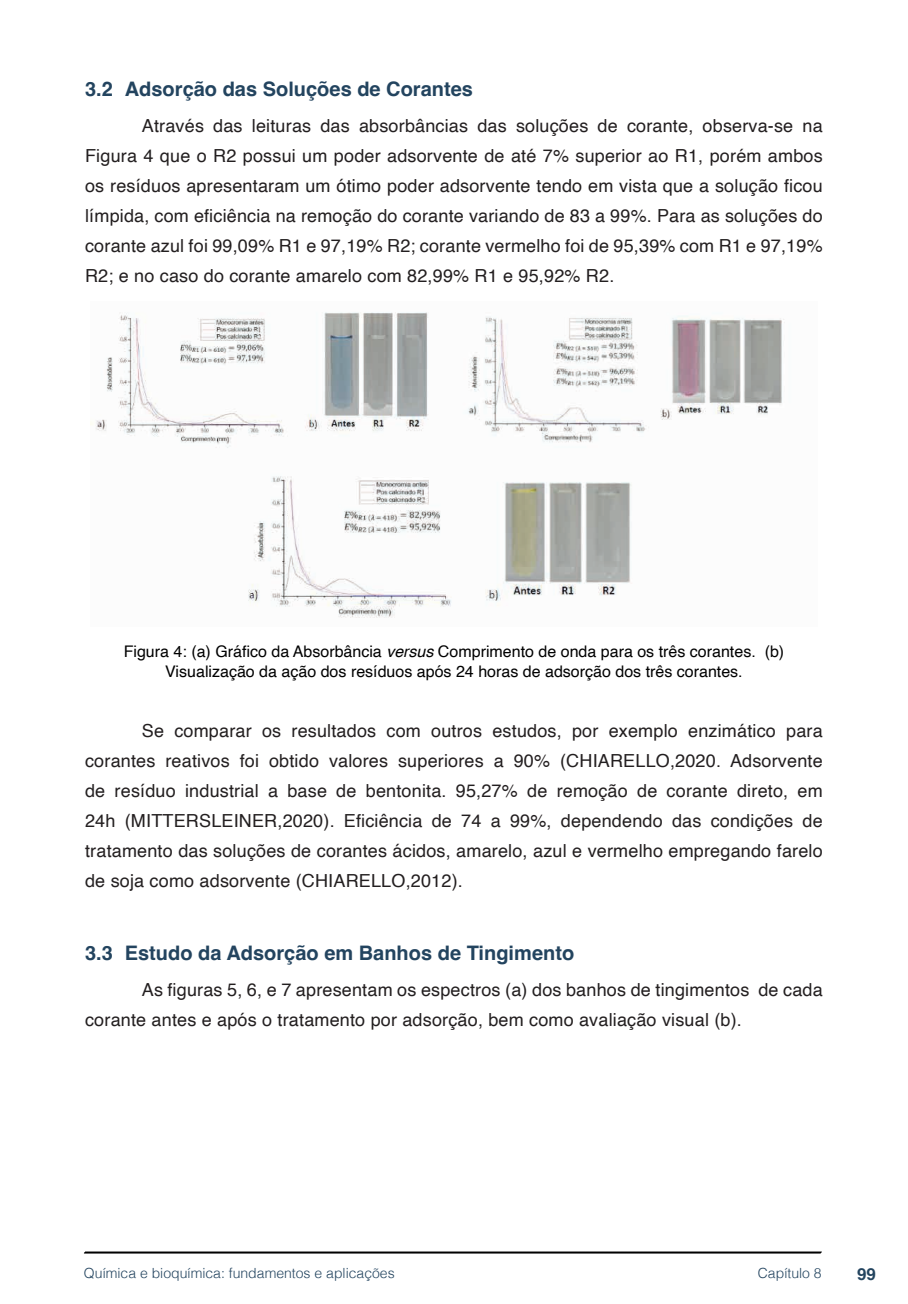
<style>
.page{position:relative;width:908px;height:1304px;background:#fff}
.page>*{position:absolute;margin:0;border:0;box-sizing:border-box;transform-origin:0 0}
.t1{font:700 20px "Helvetica";color:#23445f}
.t2{font:18px/30px "Helvetica";letter-spacing:.01em;color:#231f20;text-align:justify}
.t3{font:700 16.8px "Helvetica";color:#23445f}
.t4{font:16px/19.2px "Helvetica";color:#000;text-align:center}
.t5{font:300 14px "Helvetica";color:#23445f}
.s1{font-style:italic}
</style>
<div class="page">
<svg style="left:84px;top:1251px;width:737px;height:3px;background:#515151"></svg>
<img style="left:90px;top:312px;width:695px;height:306px">
<p class="t1" style="left:85px;top:77px;width:389px">3.2 Adsorção das Soluções de Corantes</p>
<p class="t2" style="left:85px;top:111px;width:738px;text-indent:57px">Através das leituras das absorbâncias das soluções de corante, observa-se na Figura 4 que o R2 possui um poder adsorvente de até 7% superior ao R1, porém ambos os resíduos apresentaram um ótimo poder adsorvente tendo em vista que a solução ficou límpida, com eficiência na remoção do corante variando de 83 a 99%. Para as soluções do corante azul foi 99,09% R1 e 97,19% R2; corante vermelho foi de 95,39% com R1 e 97,19% R2; e no caso do corante amarelo com 82,99% R1 e 95,92% R2.</p>
<p class="t4" style="left:124px;top:643px;width:661px">Figura 4: (a) Gráfico da Absorbância <span class="s1">versus</span> Comprimento de onda para os três corantes. (b)<br>Visualização da ação dos resíduos após 24 horas de adsorção dos três corantes.</p>
<p class="t2" style="left:85px;top:716px;width:738px;text-indent:57px">Se comparar os resultados com outros estudos, por exemplo enzimático para corantes reativos foi obtido valores superiores a 90% (CHIARELLO,2020. Adsorvente de resíduo industrial a base de bentonita. 95,27% de remoção de corante direto, em 24h (MITTERSLEINER,2020). Eficiência de 74 a 99%, dependendo das condições de tratamento das soluções de corantes ácidos, amarelo, azul e vermelho empregando farelo de soja como adsorvente (CHIARELLO,2012).</p>
<p class="t1" style="left:85px;top:941px;width:490px">3.3 Estudo da Adsorção em Banhos de Tingimento</p>
<p class="t2" style="left:85px;top:975px;width:738px;text-indent:57px">As figuras 5, 6, e 7 apresentam os espectros (a) dos banhos de tingimentos de cada corante antes e após o tratamento por adsorção, bem como avaliação visual (b).</p>
<p class="t5" style="left:84px;top:1261px;width:312px">Química e bioquímica: fundamentos e aplicações</p>
<p class="t5" style="left:757px;top:1261px;width:65px">Capítulo 8</p>
<p class="t3" style="left:856px;top:1264px;width:20px">99</p>
</div>
